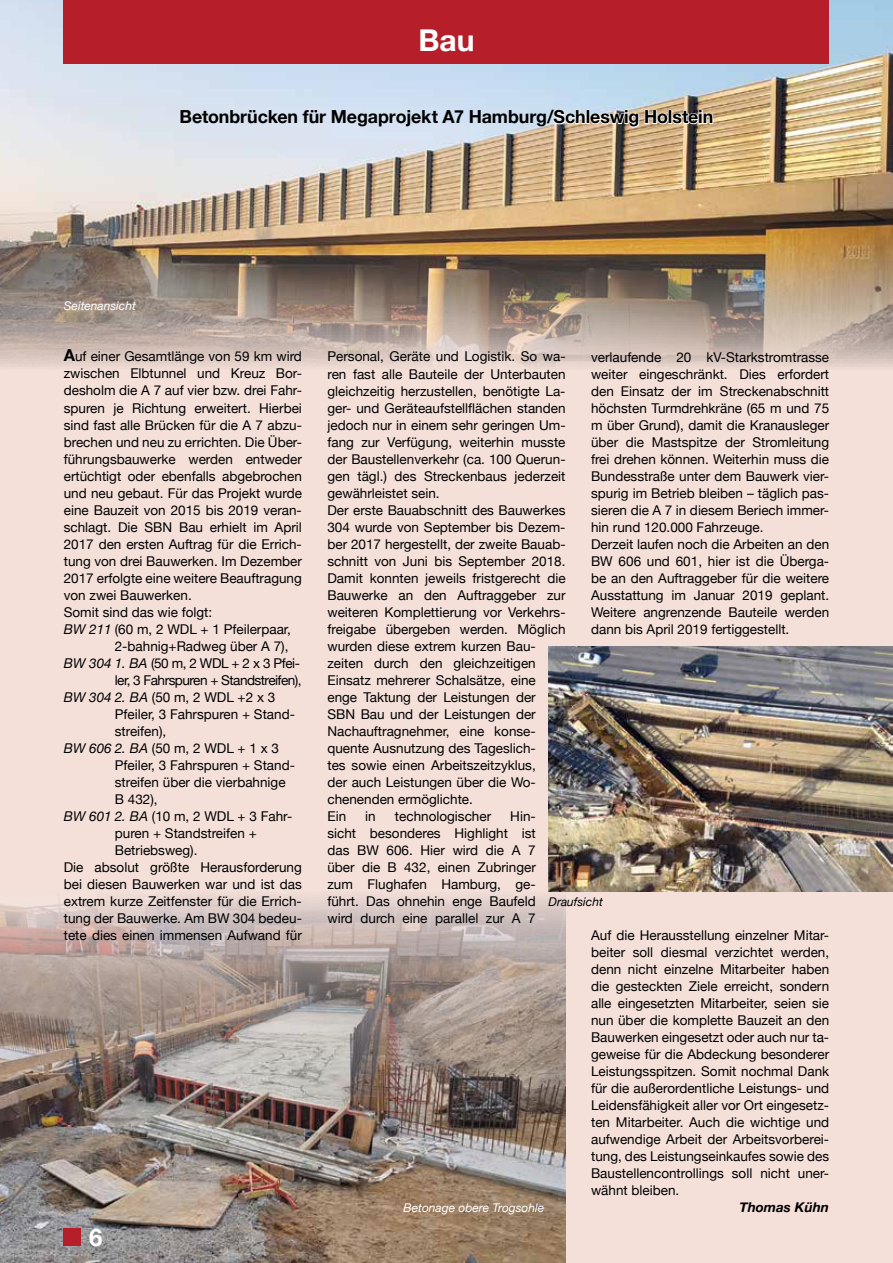
<style>
.page{position:relative;width:893px;height:1263px;background:#f4e0d9}
.page>*{position:absolute;margin:0;border:0;box-sizing:border-box;transform-origin:0 0}
.t1{font:700 30px "Helvetica Neue";color:#fff}
.t2{font:700 24px "Helvetica Neue";color:#fff}
.t3{font:700 18px "Helvetica Neue";letter-spacing:-.005em;color:#000}
.t4{font:13.5px/17px "Helvetica Neue";color:#000}
.t5{font:13.5px "Helvetica Neue";letter-spacing:-.04em;color:#000}
.t6{font:13.5px "Helvetica Neue";letter-spacing:-.03em;color:#000}
.t7{font:italic 700 13.5px "Helvetica Neue";color:#000}
.t8{font:italic 12px "Helvetica Neue";color:#fff}
.t9{font:italic 12px "Helvetica Neue";color:#000}
.s1{font-weight:700;font-size:16.5px}
.s2{font-style:italic}
</style>
<div class="page">
<img style="left:0;top:0;width:893px;height:367px">
<img style="left:0;top:895px;width:566px;height:368px">
<div style="left:64px;top:1229px;width:17px;height:17px;background:#b61f29"></div>
<img style="left:552px;top:105px;width:162px;height:28px">
<div style="left:64px;top:0;width:765px;height:64px;background:#b61f29"></div>
<img style="left:549px;top:646px;width:344px;height:245px">
<h1 class="t1" style="left:418px;top:16px;width:58px">Bau</h1>
<h3 class="t3" style="left:180px;top:103px;width:535px">Betonbrücken für Megaprojekt A7 Hamburg/Schleswig Holstein</h3>
<p class="t8" style="left:64px;top:297px;width:74px">Seitenansicht</p>
<p class="t4" style="left:64px;top:349px;width:240px"><span class="s1">A</span>uf einer Gesamtlänge von 59 km wird</p>
<p class="t4" style="left:64px;top:366px;width:240px">zwischen Elbtunnel und Kreuz Bor-</p>
<p class="t4" style="left:64px;top:383px;width:240px">desholm die A 7 auf vier bzw. drei Fahr-</p>
<p class="t4" style="left:64px;top:400px;width:240px">spuren je Richtung erweitert. Hierbei</p>
<p class="t4" style="left:64px;top:417px;width:240px">sind fast alle Brücken für die A 7 abzu-</p>
<p class="t4" style="left:64px;top:434px;width:240px">brechen und neu zu errichten. Die Über-</p>
<p class="t4" style="left:64px;top:451px;width:240px">führungsbauwerke werden entweder</p>
<p class="t4" style="left:64px;top:468px;width:240px">ertüchtigt oder ebenfalls abgebrochen</p>
<p class="t4" style="left:64px;top:485px;width:240px">und neu gebaut. Für das Projekt wurde</p>
<p class="t4" style="left:64px;top:502px;width:240px">eine Bauzeit von 2015 bis 2019 veran-</p>
<p class="t4" style="left:64px;top:519px;width:240px">schlagt. Die SBN Bau erhielt im April</p>
<p class="t4" style="left:64px;top:536px;width:240px">2017 den ersten Auftrag für die Errich-</p>
<p class="t4" style="left:64px;top:553px;width:240px">tung von drei Bauwerken. Im Dezember</p>
<p class="t4" style="left:64px;top:570px;width:240px">2017 erfolgte eine weitere Beauftragung</p>
<p class="t4" style="left:64px;top:587px;width:129px">von zwei Bauwerken.</p>
<p class="t4" style="left:64px;top:604px;width:150px">Somit sind das wie folgt:</p>
<p class="t4" style="left:64px;top:621px;width:229px"><span class="s2">BW 211</span> (60 m, 2 WDL + 1 Pfeilerpaar,</p>
<p class="t4" style="left:115px;top:638px;width:175px">2-bahnig+Radweg über A 7),</p>
<p class="t6" style="left:64px;top:653px;width:238px"><span class="s2">BW 304 1. BA</span> (50 m, 2 WDL + 2 x 3 Pfei-</p>
<p class="t5" style="left:115px;top:670px;width:188px">ler, 3 Fahrspuren + Standstreifen),</p>
<p class="t4" style="left:64px;top:689px;width:213px"><span class="s2">BW 304 2. BA</span> (50 m, 2 WDL +2 x 3</p>
<p class="t4" style="left:115px;top:706px;width:182px">Pfeiler, 3 Fahrspuren + Stand-</p>
<p class="t4" style="left:115px;top:723px;width:53px">streifen),</p>
<p class="t4" style="left:64px;top:740px;width:217px"><span class="s2">BW 606 2. BA</span> (50 m, 2 WDL + 1 x 3</p>
<p class="t4" style="left:115px;top:757px;width:182px">Pfeiler, 3 Fahrspuren + Stand-</p>
<p class="t4" style="left:115px;top:774px;width:172px">streifen über die vierbahnige</p>
<p class="t4" style="left:115px;top:791px;width:44px">B 432),</p>
<p class="t4" style="left:64px;top:808px;width:230px"><span class="s2">BW 601 2. BA</span> (10 m, 2 WDL + 3 Fahr-</p>
<p class="t4" style="left:115px;top:825px;width:143px">puren + Standstreifen +</p>
<p class="t4" style="left:115px;top:842px;width:84px">Betriebsweg).</p>
<p class="t4" style="left:64px;top:859px;width:240px">Die absolut größte Herausforderung</p>
<p class="t4" style="left:64px;top:876px;width:240px">bei diesen Bauwerken war und ist das</p>
<p class="t4" style="left:64px;top:893px;width:240px">extrem kurze Zeitfenster für die Errich-</p>
<p class="t4" style="left:64px;top:910px;width:240px">tung der Bauwerke. Am BW 304 bedeu-</p>
<p class="t4" style="left:64px;top:927px;width:240px">tete dies einen immensen Aufwand für</p>
<h2 class="t2" style="left:89px;top:1218px;width:15px">6</h2>
<p class="t4" style="left:327px;top:349px;width:240px">Personal, Geräte und Logistik. So wa&shy;ren fast alle Bauteile der Unterbauten gleichzeitig herzustellen, benötigte La&shy;ger- und Geräteaufstellflächen standen jedoch nur in einem sehr geringen Um&shy;fang zur Verfügung, weiterhin musste der Baustellenverkehr (ca. 100 Querun&shy;gen tägl.) des Streckenbaus jederzeit gewährleistet sein.<br>Der erste Bauabschnitt des Bauwerkes 304 wurde von September bis Dezem&shy;ber 2017 hergestellt, der zweite Bauab&shy;schnitt von Juni bis September 2018.<br>Damit konnten jeweils fristgerecht die Bauwerke an den Auftraggeber zur weiteren Komplettierung vor Verkehrs&shy;freigabe übergeben werden. Möglich wurden diese extrem kurzen Bau&shy;zeiten durch den gleichzeitigen Einsatz mehrerer Schalsätze, eine enge Taktung der Leistungen der SBN Bau und der Leistungen der Nachauftragnehmer, eine konse&shy;quente Ausnutzung des Tageslich-<br>tes sowie einen Arbeitszeitzyklus,<br>der auch Leistungen über die Wo&shy;chenenden ermöglichte.<br>Ein</p>
<p class="t4" style="left:591px;top:349px;width:240px">verlaufende 20 kV-Starkstromtrasse weiter eingeschränkt. Dies erfordert den Einsatz der im Streckenabschnitt höchsten Turmdrehkräne (65 m und 75 m über Grund), damit die Kranausleger über die Mastspitze der Stromleitung frei drehen können. Weiterhin muss die Bundesstraße unter dem Bauwerk vier&shy;spurig im Betrieb bleiben – täglich pas&shy;sieren die A 7 in diesem Beriech immer&shy;hin rund 120.000 Fahrzeuge.<br>Derzeit laufen noch die Arbeiten an den BW 606 und 601, hier ist die Überga&shy;be an den Auftraggeber für die weitere Ausstattung im Januar 2019 geplant.<br>Weitere angrenzende Bauteile werden dann bis April 2019 fertiggestellt.</p>
<p class="t4" style="left:327px;top:808px;width:210px;text-align:justify;text-indent:183px">Hin&shy;sicht besonderes Highlight ist das BW 606. Hier wird die A 7 über die B 432, einen Zubringer zum Flughafen Hamburg, ge&shy;führt. Das ohnehin enge Baufeld wird durch eine parallel zur A 7</p>
<p class="t4" style="left:365px;top:808px;width:12px">in</p>
<p class="t4" style="left:395px;top:808px;width:98px">technologischer</p>
<p class="t9" style="left:549px;top:893px;width:56px">Draufsicht</p>
<p class="t8" style="left:404px;top:1199px;width:142px">Betonage obere Trogsohle</p>
<p class="t4" style="left:591px;top:927px;width:240px;text-align:justify">Auf die Herausstellung einzelner Mitar&shy;beiter soll diesmal verzichtet werden, denn nicht einzelne Mitarbeiter haben die gesteckten Ziele erreicht, sondern alle eingesetzten Mitarbeiter, seien sie nun über die komplette Bauzeit an den Bauwerken eingesetzt oder auch nur ta&shy;geweise für die Abdeckung besonderer Leistungsspitzen. Somit nochmal Dank für die außerordentliche Leistungs- und Leidensfähigkeit aller vor Ort eingesetz&shy;ten Mitarbeiter. Auch die wichtige und aufwendige Arbeit der Arbeitsvorberei&shy;tung, des Leistungseinkaufes sowie des Baustellencontrollings soll nicht uner&shy;wähnt bleiben.</p>
<p class="t7" style="left:739px;top:1197px;width:91px">Thomas Kühn</p>
</div>
